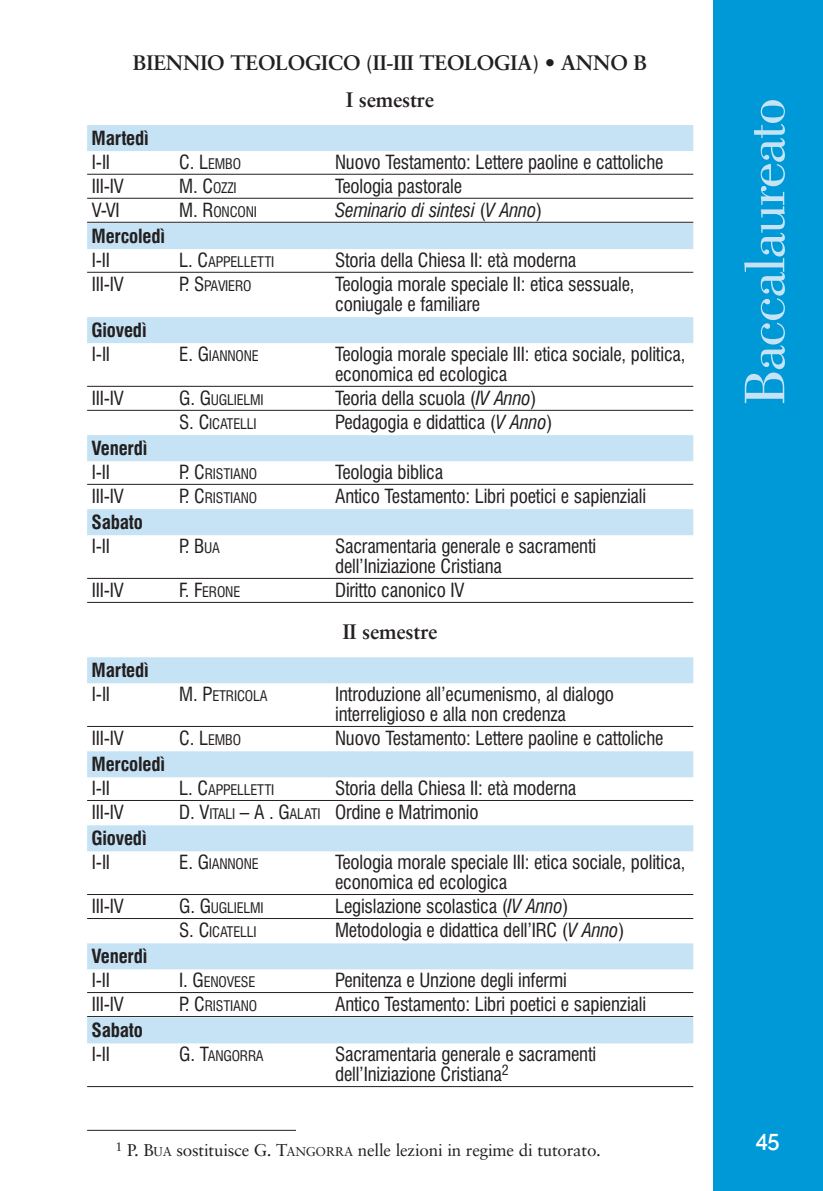
<style>
.page{position:relative;width:823px;height:1191px;background:#fff}
.page>*{position:absolute;margin:0;border:0;box-sizing:border-box;transform-origin:0 0}
.t1{font:60px "Bodoni BT";letter-spacing:-.03em;color:#c5e3f4}
.t2{font:600 23px "Raleway";color:#fff;scale:.95 1}
.t3{font:700 21px/37px "Sabon";letter-spacing:-.01em;color:#231f20;text-align:center}
.t4{font:condensed 19px/20px "Swiss 721 BT";letter-spacing:-.01em;color:#231f20}
.t5{font:700 condensed 19px "Swiss 721 BT";letter-spacing:-.01em;color:#231f20}
.t6{font:italic condensed 19px "Swiss 721 BT";letter-spacing:-.01em;color:#231f20}
.t7{font:17px "Sabon";letter-spacing:-.01em;color:#231f20}
.t8{font:condensed 14.2px "Swiss 721 BT";letter-spacing:-.015em;color:#231f20}
.s1{font-size:19px}
.s2{font-style:normal}
.s3{font-style:italic}
.s4{font-size:14.2px}
.s5{font-size:12.8px}
</style>
<div class="page">
<div style="left:712px;top:0;width:110px;height:1191px;background:#0099d8"></div>
<div style="left:87px;top:125px;width:605px;height:26px;background:#c5e3f4"></div>
<hr style="left:87px;top:174px;width:605px;height:1px;background:#231f20">
<hr style="left:87px;top:198px;width:605px;height:1px;background:#231f20">
<hr style="left:87px;top:222px;width:605px;height:1px;background:#231f20">
<div style="left:87px;top:223px;width:605px;height:26px;background:#c5e3f4"></div>
<hr style="left:87px;top:272px;width:605px;height:1px;background:#231f20">
<div style="left:87px;top:317px;width:605px;height:26px;background:#c5e3f4"></div>
<hr style="left:87px;top:386px;width:605px;height:1px;background:#231f20">
<hr style="left:87px;top:410px;width:605px;height:1px;background:#231f20">
<div style="left:87px;top:435px;width:605px;height:26px;background:#c5e3f4"></div>
<hr style="left:87px;top:484px;width:605px;height:1px;background:#231f20">
<div style="left:87px;top:509px;width:605px;height:26px;background:#c5e3f4"></div>
<hr style="left:87px;top:578px;width:605px;height:1px;background:#231f20">
<hr style="left:87px;top:602px;width:605px;height:1px;background:#231f20">
<div style="left:87px;top:657px;width:605px;height:26px;background:#c5e3f4"></div>
<hr style="left:87px;top:726px;width:605px;height:1px;background:#231f20">
<div style="left:87px;top:751px;width:605px;height:26px;background:#c5e3f4"></div>
<hr style="left:87px;top:800px;width:605px;height:1px;background:#231f20">
<div style="left:87px;top:825px;width:605px;height:26px;background:#c5e3f4"></div>
<hr style="left:87px;top:894px;width:605px;height:1px;background:#231f20">
<hr style="left:87px;top:918px;width:605px;height:1px;background:#231f20">
<div style="left:87px;top:943px;width:605px;height:26px;background:#c5e3f4"></div>
<hr style="left:87px;top:992px;width:605px;height:1px;background:#231f20">
<hr style="left:87px;top:1016px;width:605px;height:1px;background:#231f20">
<div style="left:87px;top:1017px;width:605px;height:26px;background:#c5e3f4"></div>
<hr style="left:87px;top:1086px;width:605px;height:1px;background:#231f20">
<hr style="left:87px;top:1130px;width:209px;height:1px;background:#231f20">
<p class="t3" style="left:133px;top:46px;width:516px">BIENNIO TEOLOGICO (II-III TEOLOGIA) • ANNO B<br>I semestre</p>
<p class="t5" style="left:91px;top:131px;width:59px">Martedì</p>
<p class="t4" style="left:92px;top:153px;width:20px">I-II</p>
<p class="t8" style="left:179px;top:158px;width:63px"><span class="s1">C. L</span>EMBO</p>
<p class="t4" style="left:335px;top:153px;width:330px">Nuovo Testamento: Lettere paoline e cattoliche</p>
<p class="t4" style="left:92px;top:177px;width:34px">III-IV</p>
<p class="t8" style="left:179px;top:182px;width:59px"><span class="s1">M. C</span>OZZI</p>
<p class="t4" style="left:335px;top:177px;width:128px">Teologia pastorale</p>
<p class="t4" style="left:92px;top:201px;width:29px">V-VI</p>
<p class="t8" style="left:179px;top:206px;width:79px"><span class="s1">M. R</span>ONCONI</p>
<p class="t6" style="left:335px;top:202px;width:208px">Seminario di sintesi <span class="s2">(</span>V Anno<span class="s2">)</span></p>
<p class="t5" style="left:91px;top:229px;width:75px">Mercoledì</p>
<p class="t4" style="left:92px;top:251px;width:20px">I-II</p>
<p class="t8" style="left:179px;top:256px;width:96px"><span class="s1">L. C</span>APPELLETTI</p>
<p class="t4" style="left:335px;top:251px;width:242px">Storia della Chiesa II: età moderna</p>
<p class="t4" style="left:92px;top:275px;width:33px">III-IV</p>
<p class="t8" style="left:179px;top:280px;width:74px"><span class="s1">P. S</span>PAVIERO</p>
<p class="t4" style="left:335px;top:275px;width:301px">Teologia morale speciale II: etica sessuale, coniugale e familiare</p>
<p class="t5" style="left:91px;top:323px;width:57px">Giovedì</p>
<p class="t4" style="left:92px;top:345px;width:20px">I-II</p>
<p class="t8" style="left:179px;top:350px;width:81px"><span class="s1">E. G</span>IANNONE</p>
<p class="t4" style="left:335px;top:345px;width:352px">Teologia morale speciale III: etica sociale, politica, economica ed ecologica</p>
<p class="t4" style="left:92px;top:389px;width:33px">III-IV</p>
<p class="t8" style="left:179px;top:394px;width:86px"><span class="s1">G. G</span>UGLIELMI</p>
<p class="t4" style="left:335px;top:389px;width:203px">Teoria della scuola (<span class="s3">IV Anno</span>)</p>
<p class="t8" style="left:179px;top:418px;width:79px"><span class="s1">S. C</span>ICATELLI</p>
<p class="t4" style="left:335px;top:413px;width:219px">Pedagogia e didattica (<span class="s3">V Anno</span>)</p>
<p class="t5" style="left:91px;top:441px;width:57px">Venerdì</p>
<p class="t4" style="left:92px;top:463px;width:20px">I-II</p>
<p class="t8" style="left:179px;top:468px;width:79px"><span class="s1">P. C</span>RISTIANO</p>
<p class="t4" style="left:335px;top:463px;width:109px">Teologia biblica</p>
<p class="t4" style="left:92px;top:487px;width:33px">III-IV</p>
<p class="t8" style="left:179px;top:492px;width:79px"><span class="s1">P. C</span>RISTIANO</p>
<p class="t4" style="left:335px;top:487px;width:312px">Antico Testamento: Libri poetici e sapienziali</p>
<p class="t5" style="left:91px;top:515px;width:53px">Sabato</p>
<p class="t4" style="left:92px;top:537px;width:20px">I-II</p>
<p class="t4" style="left:179px;top:537px;width:42px">P. B<span class="s4">UA</span></p>
<p class="t4" style="left:335px;top:537px;width:262px">Sacramentaria generale e sacramenti dell’Iniziazione Cristiana</p>
<p class="t4" style="left:92px;top:581px;width:33px">III-IV</p>
<p class="t8" style="left:179px;top:586px;width:62px"><span class="s1">F. F</span>ERONE</p>
<p class="t4" style="left:335px;top:581px;width:131px">Diritto canonico IV</p>
<p class="t3" style="left:342px;top:615px;width:96px">II semestre</p>
<p class="t5" style="left:91px;top:663px;width:59px">Martedì</p>
<p class="t4" style="left:92px;top:685px;width:20px">I-II</p>
<p class="t8" style="left:179px;top:690px;width:90px"><span class="s1">M. P</span>ETRICOLA</p>
<p class="t4" style="left:335px;top:685px;width:280px">Introduzione all’ecumenismo, al dialogo interreligioso e alla non credenza</p>
<p class="t4" style="left:92px;top:729px;width:33px">III-IV</p>
<p class="t8" style="left:179px;top:734px;width:63px"><span class="s1">C. L</span>EMBO</p>
<p class="t4" style="left:335px;top:729px;width:330px">Nuovo Testamento: Lettere paoline e cattoliche</p>
<p class="t5" style="left:91px;top:757px;width:75px">Mercoledì</p>
<p class="t4" style="left:92px;top:779px;width:20px">I-II</p>
<p class="t8" style="left:179px;top:784px;width:96px"><span class="s1">L. C</span>APPELLETTI</p>
<p class="t4" style="left:335px;top:779px;width:242px">Storia della Chiesa II: età moderna</p>
<p class="t4" style="left:92px;top:803px;width:33px">III-IV</p>
<p class="t4" style="left:179px;top:803px;width:300px">D. V<span class="s4">ITALI</span> – A . G<span class="s4">ALATI</span> Ordine e Matrimonio</p>
<p class="t5" style="left:91px;top:831px;width:57px">Giovedì</p>
<p class="t4" style="left:92px;top:853px;width:20px">I-II</p>
<p class="t8" style="left:179px;top:858px;width:81px"><span class="s1">E. G</span>IANNONE</p>
<p class="t4" style="left:335px;top:853px;width:352px">Teologia morale speciale III: etica sociale, politica, economica ed ecologica</p>
<p class="t4" style="left:92px;top:897px;width:33px">III-IV</p>
<p class="t8" style="left:179px;top:902px;width:86px"><span class="s1">G. G</span>UGLIELMI</p>
<p class="t4" style="left:335px;top:897px;width:235px">Legislazione scolastica (<span class="s3">IV Anno</span>)</p>
<p class="t8" style="left:179px;top:926px;width:79px"><span class="s1">S. C</span>ICATELLI</p>
<p class="t4" style="left:335px;top:921px;width:290px">Metodologia e didattica dell’IRC (<span class="s3">V Anno</span>)</p>
<p class="t5" style="left:91px;top:949px;width:57px">Venerdì</p>
<p class="t4" style="left:92px;top:971px;width:20px">I-II</p>
<p class="t8" style="left:179px;top:976px;width:77px"><span class="s1">I. G</span>ENOVESE</p>
<p class="t4" style="left:335px;top:971px;width:233px">Penitenza e Unzione degli infermi</p>
<p class="t4" style="left:92px;top:995px;width:33px">III-IV</p>
<p class="t8" style="left:179px;top:1000px;width:79px"><span class="s1">P. C</span>RISTIANO</p>
<p class="t4" style="left:335px;top:995px;width:312px">Antico Testamento: Libri poetici e sapienziali</p>
<p class="t5" style="left:91px;top:1023px;width:53px">Sabato</p>
<p class="t4" style="left:92px;top:1045px;width:20px">I-II</p>
<p class="t8" style="left:179px;top:1050px;width:86px"><span class="s1">G. T</span>ANGORRA</p>
<p class="t4" style="left:335px;top:1045px;width:262px">Sacramentaria generale e sacramenti dell’Iniziazione Cristiana<sup>2</sup></p>
<p class="t7" style="left:115px;top:1143px;width:486px"><sup>1</sup> P. B<span class="s5">UA</span> sostituisce G. T<span class="s5">ANGORRA</span> nelle lezioni in regime di tutorato.</p>
<h1 class="t1" style="left:743px;top:405px;width:309px;rotate:-90deg">Baccalaureato</h1>
<p class="t2" style="left:755px;top:1130px;width:26px">45</p>
</div>
